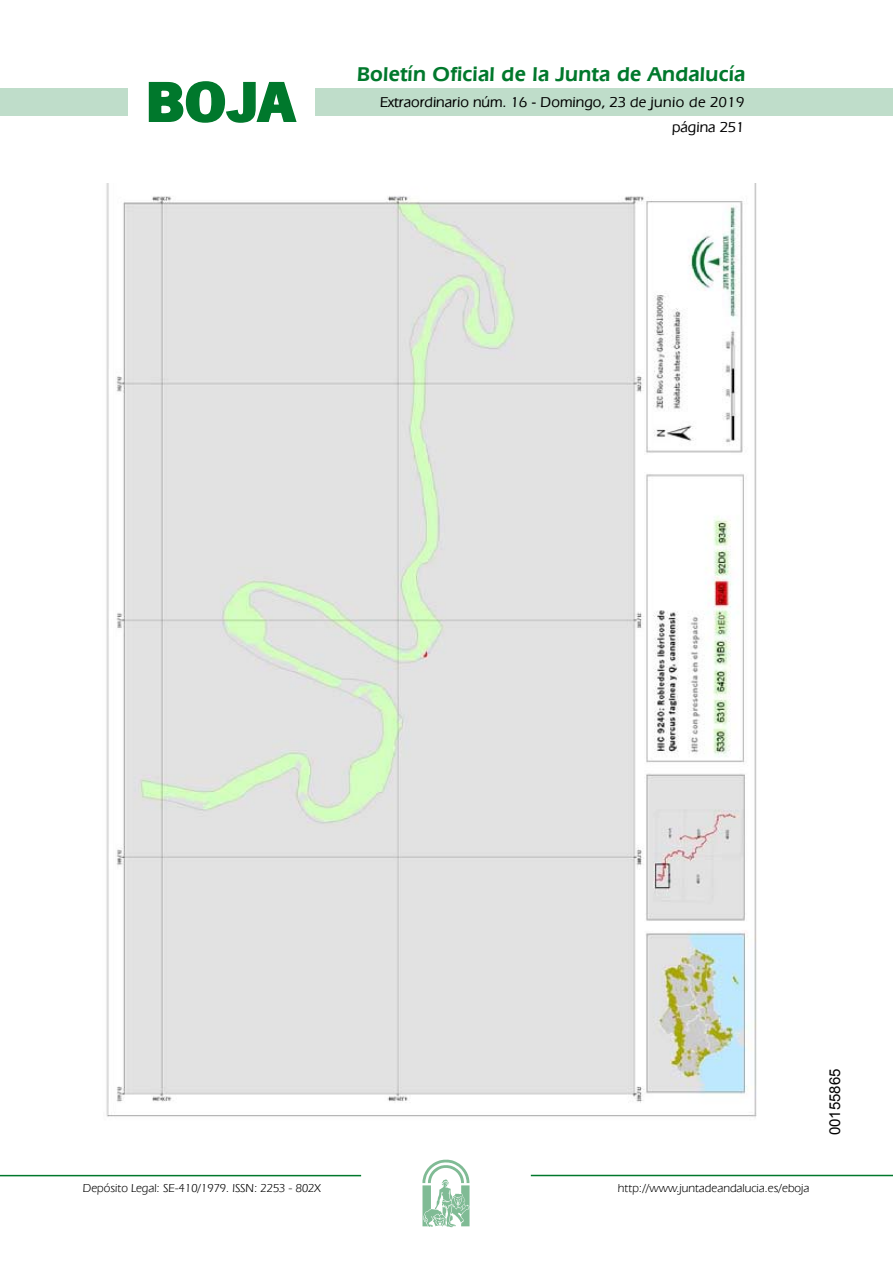
<style>
.page{position:relative;width:893px;height:1263px;background:#fff}
.page>*{position:absolute;margin:0;border:0;box-sizing:border-box;transform-origin:0 0}
.t1{font:700 57.75px "News Got T";color:#00782c;scale:1.14 1}
.t2{font:600 21px "Eras IT Cby BT";letter-spacing:.01em;color:#00782c}
.t3{font:500 15px/24.5px "Eras IT Cby BT";color:#000;text-align:right}
.t4{font:15px "Arial";color:#000}
.t5{font:12px "Eras IT Cby BT";color:#000}
</style>
<div class="page">
<div style="left:315px;top:88px;width:577px;height:28px;background:#bfddca"></div>
<div style="left:0;top:88px;width:128px;height:28px;background:#bfddca"></div>
<hr style="left:0;top:1175px;width:361px;height:1px;background:#00782c">
<svg style="left:422px;top:1159px;width:47px;height:68px"></svg>
<hr style="left:531px;top:1175px;width:361px;height:1px;background:#00782c">
<svg style="left:148px;top:81px;width:149px;height:42px"></svg>
<img style="left:106px;top:183px;width:651px;height:935px">
<h1 class="t1" style="left:145px;top:68px;width:133px">BOJA</h1>
<h2 class="t2" style="left:357px;top:62px;width:390px">Boletín Oficial de la Junta de Andalucía</h2>
<p class="t3" style="left:380px;top:90px;width:366px">Extraordinario núm. 16 - Domingo, 23 de junio de 2019 página 251</p>
<p class="t5" style="left:83px;top:1181px;width:239px">Depósito Legal: SE-410/1979. ISSN: 2253 - 802X</p>
<p class="t5" style="left:618px;top:1181px;width:193px">http://www.juntadeandalucia.es/eboja</p>
<p class="t4" style="left:825px;top:1135px;width:68px;rotate:-90deg">00155865</p>
</div>
